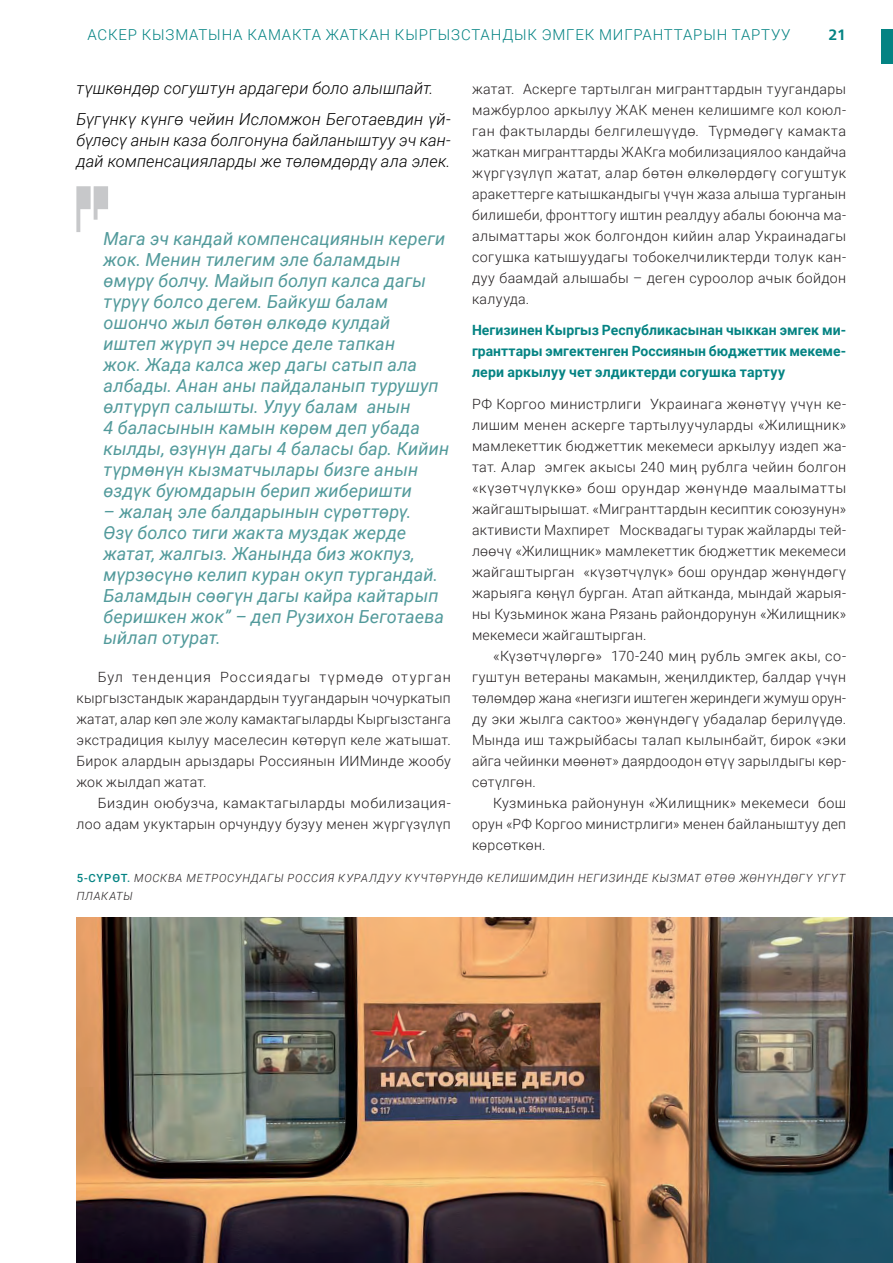
<style>
.page{position:relative;width:893px;height:1263px;background:#fff}
.page>*{position:absolute;margin:0;border:0;box-sizing:border-box;transform-origin:0 0}
.t1{font:italic 18px/21px "Roboto";letter-spacing:.005em;color:#529a9b}
.t2{font:italic 300 16.5px/31.5px "Roboto";letter-spacing:.005em;color:#000}
.t3{font:300 15px "Roboto";color:#048383}
.t4{font:700 15px "Frutiger Neue LTW1 G";color:#048383}
.t5{font:300 14.1px/21px "Roboto";letter-spacing:.02em;color:#231f20;text-align:justify}
.t6{font:700 14.1px/21px "Roboto";letter-spacing:.01em;color:#048383;text-align:justify}
.t7{font:italic 300 11.25px/18px "Roboto";letter-spacing:.065em;color:#231f20}
.s1{font-weight:500;font-style:normal;color:#048383}
</style>
<div class="page">
<div style="left:881px;top:29px;width:12px;height:35px;background:#048383"></div>
<svg style="left:76px;top:186px;width:32px;height:46px"></svg>
<img style="left:77px;top:918px;width:816px;height:345px">
<p class="t3" style="left:87px;top:24px;width:14px">Аскер</p>
<p class="t3" style="left:142px;top:24px;width:6px">кызматына</p>
<p class="t3" style="left:247px;top:24px;width:6px">камакта</p>
<p class="t3" style="left:326px;top:24px;width:5px">жаткан</p>
<p class="t3" style="left:395px;top:24px;width:7px">кыргызстандык</p>
<p class="t3" style="left:542px;top:24px;width:12px">эмгек</p>
<p class="t3" style="left:599px;top:24px;width:5px">мигранттарын</p>
<p class="t3" style="left:732px;top:24px;width:3px">тартуу</p>
<p class="t4" style="left:828px;top:26px;width:19px">21</p>
<p class="t2" style="left:77px;top:72px;width:376px">түшкөндөр согуштун ардагери боло алышпайт.<br>Бүгүнкү күнгө чейин Исломжон Беготаевдин үй-</p>
<p class="t2" style="left:77px;top:129px;width:376px;line-height:21px">бүлөсү анын каза болгонуна байланыштуу эч кан&shy;дай компенсацияларды же төлөмдөрдү ала элек.</p>
<p class="t1" style="left:104px;top:228px;width:347px">Мага эч кандай компенсациянын кереги жок. Менин тилегим эле баламдын өмүрү болчу. Майып болуп калса дагы түрүү болсо дегем. Байкуш балам ошончо жыл бөтөн өлкөдө кулдай<br>иштеп жүрүп эч нерсе деле тапкан<br>жок. Жада калса жер дагы сатып ала албады. Анан аны пайдаланып турушуп өлтүрүп салышты. Улуу балам анын<br>4 баласынын камын көрөм деп убада кылды, өзүнүн дагы 4 баласы бар. Кийин түрмөнүн кызматчылары бизге анын өздүк буюмдарын берип жиберишти</p>
<p class="t1" style="left:104px;top:501px;width:342px">– жалаң эле балдарынын сүрөттөрү.<br>Өзү болсо тиги жакта муздак жерде жатат, жалгыз. Жанында биз жокпуз, мүрзөсүнө келип куран окуп тургандай.<br>Баламдын сөөгүн дагы кайра кайтарып беришкен жок” – деп Рузихон Беготаева ыйлап отурат.</p>
<p class="t5" style="left:77px;top:666px;width:376px;text-indent:21px">Бул тенденция Россиядагы түрмөдө отурган кыргызстандык жарандардын туугандарын чочуркатып жатат, алар көп эле жолу камактагыларды Кыргызстанга экстрадиция кылуу маселесин көтөрүп келе жатышат.<br>Бирок алардын арыздары Россиянын ИИМинде жообу жок жылдап жатат.</p>
<p class="t5" style="left:77px;top:792px;width:376px;text-align:right">Биздин оюбузча, камактагыларды мобилизация&shy;лоо адам укуктарын орчундуу бузуу менен жүргүзүлүп</p>
<p class="t5" style="left:472px;top:78px;width:376px">жатат. Аскерге тартылган мигранттардын туугандары мажбурлоо аркылуу ЖАК менен келишимге кол коюл&shy;ган фактыларды белгилешүүдө. Түрмөдөгү камакта жаткан мигранттарды ЖАКга мобилизациялоо кандайча жүргүзүлүп жатат, алар бөтөн өлкөлөрдөгү согуштук аракеттерге катышкандыгы үчүн жаза алыша турганын билишеби, фронттогу иштин реалдуу абалы боюнча ма&shy;алыматтары жок болгондон кийин алар Украинадагы согушка катышуудагы тобокелчиликтерди толук кан&shy;дуу баамдай алышабы – деген суроолор ачык бойдон калууда.</p>
<p class="t6" style="left:472px;top:319px;width:376px">Негизинен Кыргыз Республикасынан чыккан эмгек ми&shy;гранттары эмгектенген Россиянын бюджеттик мекеме&shy;лери аркылуу чет элдиктерди согушка тартуу</p>
<p class="t5" style="left:472px;top:393px;width:376px">РФ Коргоо министрлиги Украинага жөнөтүү үчүн ке&shy;лишим менен аскерге тартылуучуларды «Жилищник» мамлекеттик бюджеттик мекемеси аркылуу издеп жа&shy;тат. Алар эмгек акысы 240 миң рублга чейин болгон «күзөтчүлүккө» бош орундар жөнүндө маалыматты жайгаштырышат. «Мигранттардын кесиптик союзунун» активисти Махпирет Москвадагы турак жайларды тей&shy;лөөчү «Жилищник» мамлекеттик бюджеттик мекемеси жайгаштырган «күзөтчүлүк» бош орундар жөнүндөгү жарыяга көңүл бурган. Атап айтканда, мындай жарыя&shy;ны Кузьминок жана Рязань райондорунун «Жилищник» мекемеси жайгаштырган.</p>
<p class="t5" style="left:472px;top:645px;width:376px;text-indent:21px">«Күзөтчүлөргө» 170-240 миң рубль эмгек акы, со&shy;гуштун ветераны макамын, жеңилдиктер, балдар үчүн төлөмдөр жана «негизги иштеген жериндеги жумуш орун&shy;ду эки жылга сактоо» жөнүндөгү убадалар берилүүдө.<br>Мында иш тажрыйбасы талап кылынбайт, бирок «эки айга чейинки мөөнөт» даярдоодон өтүү зарылдыгы көр&shy;сөтүлгөн.</p>
<p class="t5" style="left:472px;top:792px;width:376px;text-indent:21px">Кузминька районунун «Жилищник» мекемеси бош орун «РФ Коргоо министрлиги» менен байланыштуу деп көрсөткөн.</p>
<p class="t7" style="left:77px;top:869px;width:770px"><span class="s1">5-СҮРӨТ.</span> МОСКВА МЕТРОСУНДАГЫ РОССИЯ КУРАЛДУУ КҮЧТӨРҮНДӨ КЕЛИШИМДИН НЕГИЗИНДЕ КЫЗМАТ ӨТӨӨ ЖӨНҮНДӨГҮ ҮГҮТ<br>ПЛАКАТЫ</p>
</div>
